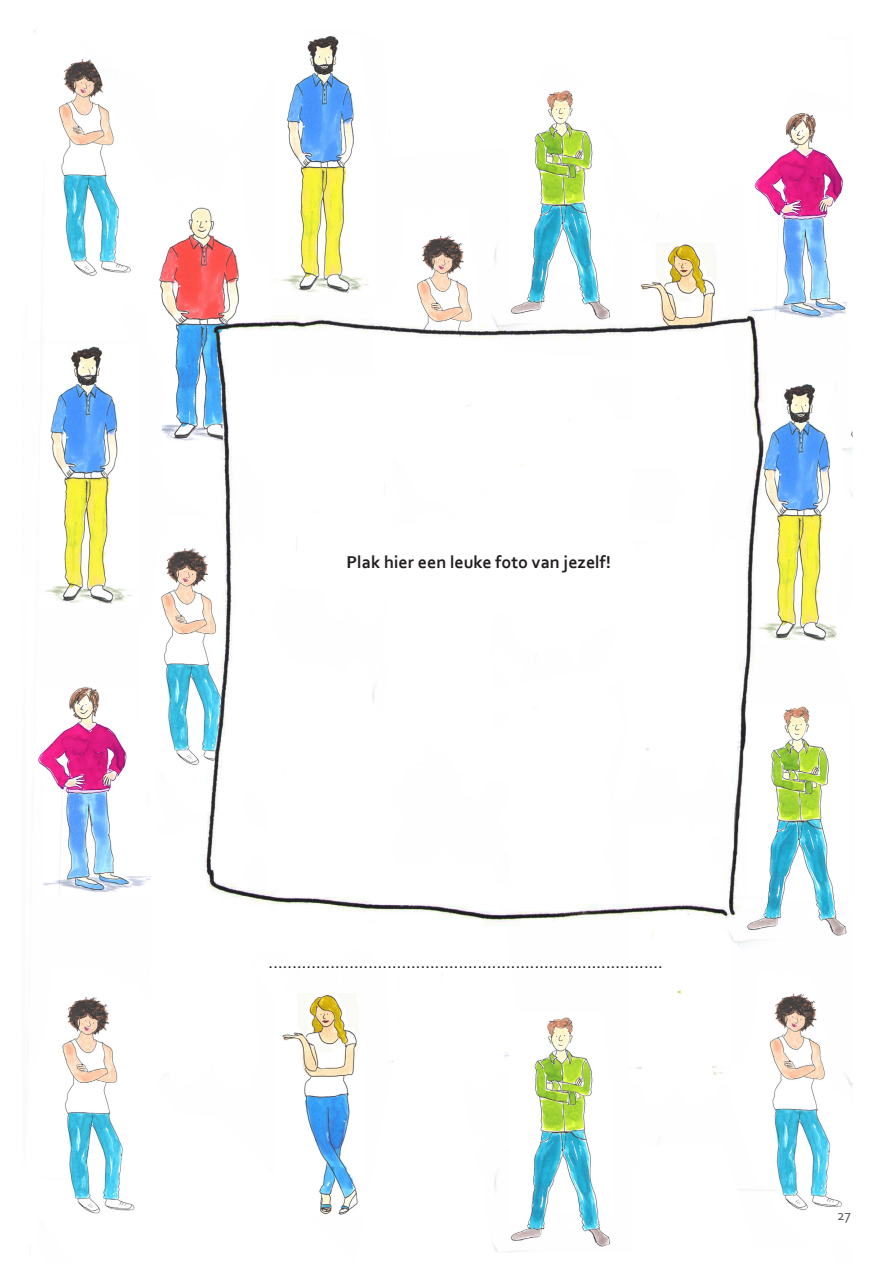
<style>
.page{position:relative;width:893px;height:1263px;background:#fff}
.page>*{position:absolute;margin:0;border:0;box-sizing:border-box;transform-origin:0 0}
.t1{font:18px "Corbel";color:#231f20}
.t2{font:700 18px "Corbel";color:#231f20}
.t3{font:15px "Corbel";color:#57585a}
</style>
<div class="page">
<img style="left:34px;top:30px;width:819px;height:1222px">
<p class="t2" style="left:346px;top:551px;width:266px">Plak hier een leuke foto van jezelf!</p>
<p class="t1" style="left:269px;top:951px;width:396px">...................................................................................</p>
<p class="t3" style="left:837px;top:1205px;width:15px">27</p>
</div>
